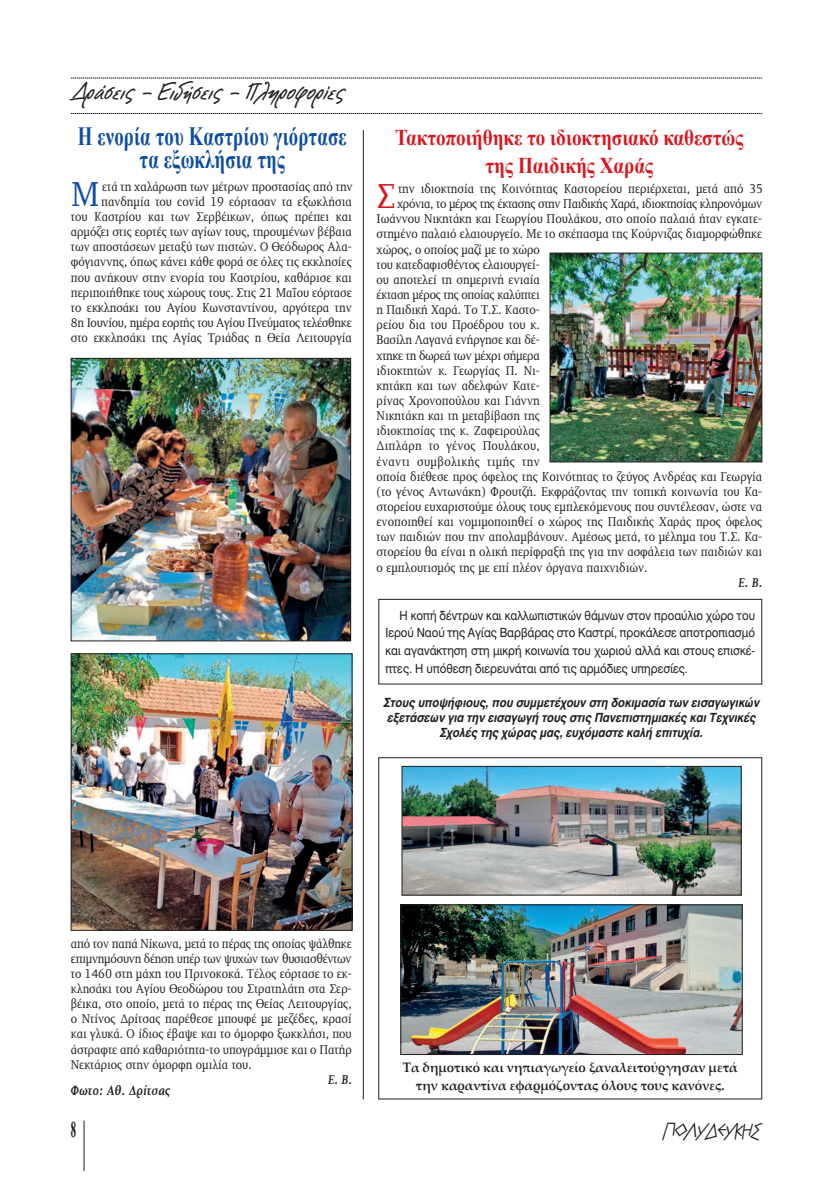
<style>
.page{position:relative;width:833px;height:1188px;background:#fff}
.page>*{position:absolute;margin:0;border:0;box-sizing:border-box;transform-origin:0 0}
.t1{font:35.62px "PF Diplomat";color:#0d4da1;scale:.9 1}
.t2{font:35.62px "PF Diplomat";color:#d8171f;scale:.9 1}
.t3{font:700 26.25px/22.5px "Times New Roman";letter-spacing:.01em;color:#0d4da1;text-align:center;scale:.71 1}
.t4{font:700 22.5px/27.5px "Times New Roman";color:#d8171f;text-align:center;scale:.85 1}
.t5{font:italic 700 22.5px "CF Note";color:#231f20}
.t6{font:700 22.5px "Times New Roman";color:#231f20;scale:.48 1}
.t7{font:italic 700 17.88px "Mg Greek Archaic UC Pol";letter-spacing:-.06em;color:#231f20}
.t8{font:700 13.75px/17.5px "Palatino Linotype";color:#231f20;text-align:center;scale:.9 1}
.t9{font:italic 700 13.75px "PF Diplomat";color:#231f20;scale:.9 1}
.t10{font:13.12px/15.1px "PF Diplomat";color:#231f20;text-align:right;scale:.9 1}
.t11{font:13.12px "PF Diplomat";letter-spacing:-.025em;color:#231f20;scale:.9 1}
.t12{font:13.12px "PF Diplomat";letter-spacing:.035em;color:#231f20;scale:.9 1}
.t13{font:13.12px "PF Diplomat";letter-spacing:.02em;color:#231f20;scale:.9 1}
.t14{font:italic 700 13.12px "PF Diplomat";color:#231f20;scale:.9 1}
.t15{font:12.5px/17.5px "Mg Helvetica Normal";color:#231f20;text-align:justify;scale:.9 1}
.t16{font:italic 700 12.5px/15px "Mg Helvetica";color:#231f20;text-align:center;scale:.9 1}
</style>
<div class="page">
<svg style="left:71px;top:78px;width:691px;height:1px"></svg>
<svg style="left:71px;top:113px;width:691px;height:1px"></svg>
<hr style="left:84px;top:1120px;width:1px;height:50px;background:#231f20">
<img style="left:73px;top:360px;width:276px;height:279px">
<div style="left:71px;top:358px;width:280px;height:283px;border:1px solid #231f20"></div>
<img style="left:73px;top:655px;width:277px;height:273px">
<div style="left:71px;top:653px;width:281px;height:277px;border:1px solid #231f20"></div>
<div style="left:378px;top:598px;width:384px;height:86px;border:1px solid #231f20"></div>
<div style="left:378px;top:757px;width:384px;height:341px;border:1px solid #231f20"></div>
<img style="left:404px;top:767px;width:335px;height:126px">
<div style="left:402px;top:765px;width:339px;height:130px;border:1px solid #231f20"></div>
<hr style="left:363px;top:130px;width:1px;height:968px;background:#231f20">
<img style="left:402px;top:906px;width:338px;height:146px">
<div style="left:400px;top:904px;width:342px;height:150px;border:1px solid #231f20"></div>
<img style="left:552px;top:255px;width:208px;height:205px">
<div style="left:550px;top:253px;width:212px;height:209px;border:1px solid #231f20"></div>
<h3 class="t5" style="left:71px;top:82px;width:280px">Δρ άσεις - Ειδήσεις - Πληρ οφορίες</h3>
<h2 class="t3" style="left:78px;top:125px;width:380px">Η ενορία του Καστρίου γιόρτασε τα εξωκλήσια της</h2>
<h3 class="t4" style="left:395px;top:124px;width:411px">Τακτοποιήθηκε το ιδιοκτησιακό καθεστώς της Παιδικής Χαράς</h3>
<p class="t10" style="left:71px;top:179px;width:315px">ετά τη χαλάρωση των μέτρων προστασίας από την πανδημία του covid 19 εόρτασαν τα εξωκλήσια<br>του Καστρίου και των Σερβέικων, όπως πρέπει και αρμόζει στις εορτές των αγίων τους, τηρουμένων βέβαια των αποστάσεων μεταξύ των πιστών. Ο Θεόδωρος Αλα&shy;φόγιαννης, όπως κάνει κάθε φορά σε όλες τις εκκλησίες που ανήκουν στην ενορία του Καστρίου, καθάρισε και περιποιήθηκε τους χώρους τους. Στις 21 Μαΐου εόρτασε το εκκλησάκι του Αγίου Κωνσταντίνου, αργότερα την 8η Ιουνίου, ημέρα εορτής του Αγίου Πνεύματος τελέσθηκε στο εκκλησάκι της Αγίας Τριάδας η Θεία Λειτουργία</p>
<h1 class="t1" style="left:71px;top:175px;width:34px">Μ</h1>
<h1 class="t2" style="left:376px;top:178px;width:22px">Σ</h1>
<p class="t10" style="left:398px;top:181px;width:407px">την ιδιοκτησία της Κοινότητας Καστορείου περιέρχεται, μετά από 35</p>
<p class="t11" style="left:397px;top:197px;width:407px">χρόνια, το μέρος της έκτασης στην Παιδικής Χαρά, ιδιοκτησίας κληρονόμων</p>
<p class="t10" style="left:376px;top:212px;width:430px">Ιωάννου Νικητάκη και Γεωργίου Πουλάκου, στο οποίο παλαιά ήταν εγκατε-</p>
<p class="t10" style="left:376px;top:227px;width:430px">στημένο παλαιό ελαιουργείο. Με το σκέπασμα της Κούρνιζας διαμορφώθηκε</p>
<p class="t10" style="left:376px;top:242px;width:183px">χώρος, ο οποίος μαζί με το χώρο</p>
<p class="t10" style="left:376px;top:257px;width:183px">του κατεδαφισθέντος ελαιουργεί-</p>
<p class="t10" style="left:376px;top:272px;width:183px">ου αποτελεί τη σημερινή ενιαία</p>
<p class="t11" style="left:376px;top:288px;width:183px">έκταση μέρος της οποίας καλύπτει</p>
<p class="t10" style="left:376px;top:302px;width:183px">η Παιδική Χαρά. Το Τ.Σ. Καστο-</p>
<p class="t10" style="left:376px;top:317px;width:183px">ρείου δια του Προέδρου του κ.</p>
<p class="t10" style="left:376px;top:333px;width:183px">Βασίλη Λαγανά ενήργησε και δέ-</p>
<p class="t11" style="left:376px;top:348px;width:183px">χτηκε τη δωρεά των μέχρι σήμερα</p>
<p class="t10" style="left:376px;top:363px;width:183px">ιδιοκτητών κ. Γεωργίας Π. Νι-</p>
<p class="t10" style="left:376px;top:378px;width:183px">κητάκη και των αδελφών Κατε-</p>
<p class="t10" style="left:376px;top:393px;width:183px">ρίνας Χρονοπούλου και Γιάννη</p>
<p class="t10" style="left:376px;top:408px;width:183px">Νικητάκη και τη μεταβίβαση της</p>
<p class="t10" style="left:376px;top:423px;width:183px">ιδιοκτησίας της κ. Ζαφειρούλας</p>
<p class="t13" style="left:376px;top:439px;width:183px">Διπλάρη το γένος Πουλάκου,</p>
<p class="t12" style="left:376px;top:454px;width:183px">έναντι συμβολικής τιμής την</p>
<p class="t10" style="left:376px;top:469px;width:430px">οποία διέθεσε προς όφελος της Κοινότητας το ζεύγος Ανδρέας και Γεωργία</p>
<p class="t10" style="left:376px;top:484px;width:430px">(το γένος Αντωνάκη) Φρουτζή. Εκφράζοντας την τοπική κοινωνία του Κα-</p>
<p class="t10" style="left:376px;top:499px;width:430px">στορείου ευχαριστούμε όλους τους εμπλεκόμενους που συντέλεσαν, ώστε να</p>
<p class="t10" style="left:376px;top:514px;width:430px">ενοποιηθεί και νομιμοποιηθεί ο χώρος της Παιδικής Χαράς προς όφελος</p>
<p class="t10" style="left:376px;top:529px;width:430px">των παιδιών που την απολαμβάνουν. Αμέσως μετά, το μέλημα του Τ.Σ. Κα-</p>
<p class="t10" style="left:376px;top:544px;width:430px">στορείου θα είναι η ολική περίφραξή της για την ασφάλεια των παιδιών και</p>
<p class="t10" style="left:376px;top:559px;width:302px">ο εμπλουτισμός της με επί πλέον όργανα παιχνιδιών.</p>
<p class="t14" style="left:738px;top:575px;width:28px">Ε. Β.</p>
<p class="t15" style="left:385px;top:607px;width:412px;text-indent:14px">Η κοπή δέντρων και καλλωπιστικών θάμνων στον προαύλιο χώρο του Ιερού Ναού της Αγίας Βαρβάρας στο Καστρί, προκάλεσε αποτροπιασμό και αγανάκτηση στη μικρή κοινωνία του χωριού αλλά και στους επισκέ&shy;πτες. Η υπόθεση διερευνάται από τις αρμόδιες υπηρεσίες.</p>
<p class="t16" style="left:383px;top:696px;width:419px">Στους υποψήφιους, που συμμετέχουν στη δοκιμασία των εισαγωγικών εξετάσεων για την εισαγωγή τους στις Πανεπιστημιακές και Τεχνικές<br>Σχολές της χώρας μας, ευχόμαστε καλή επιτυχία.</p>
<p class="t10" style="left:71px;top:935px;width:313px;text-align:justify">από τον παπά Νίκωνα, μετά το πέρας της οποίας ψάλθηκε επιμνημόσυνη δέηση υπέρ των ψυχών των θυσιασθέντων το 1460 στη μάχη του Πρινοκοκά. Τέλος εόρτασε το εκ&shy;κλησάκι του Αγίου Θεοδώρου του Στρατηλάτη στα Σερ&shy;βέικα, στο οποίο, μετά το πέρας της Θείας Λειτουργίας, ο Ντίνος Δρίτσας παρέθεσε μπουφέ με μεζέδες, κρασί και γλυκά. Ο ίδιος έβαψε και το όμορφο ξωκκλήσι, που άστραφτε από καθαριότητα-το υπογράμμισε και ο Πατήρ Νεκτάριος στην όμορφη ομιλία του.</p>
<p class="t14" style="left:328px;top:1072px;width:28px">Ε. Β.</p>
<p class="t9" style="left:71px;top:1082px;width:112px">Φωτο: Αθ. Δρίτσας</p>
<p class="t8" style="left:403px;top:1058px;width:373px">Τα δημοτικό και νηπιαγωγείο ξαναλειτούργησαν μετά την καραντίνα εφαρμόζοντας όλους τους κανόνες.</p>
<h3 class="t6" style="left:71px;top:1116px;width:13px">8</h3>
<h3 class="t7" style="left:663px;top:1119px;width:100px">ΠΟΛΥDΕΥΚΗΣ</h3>
</div>
